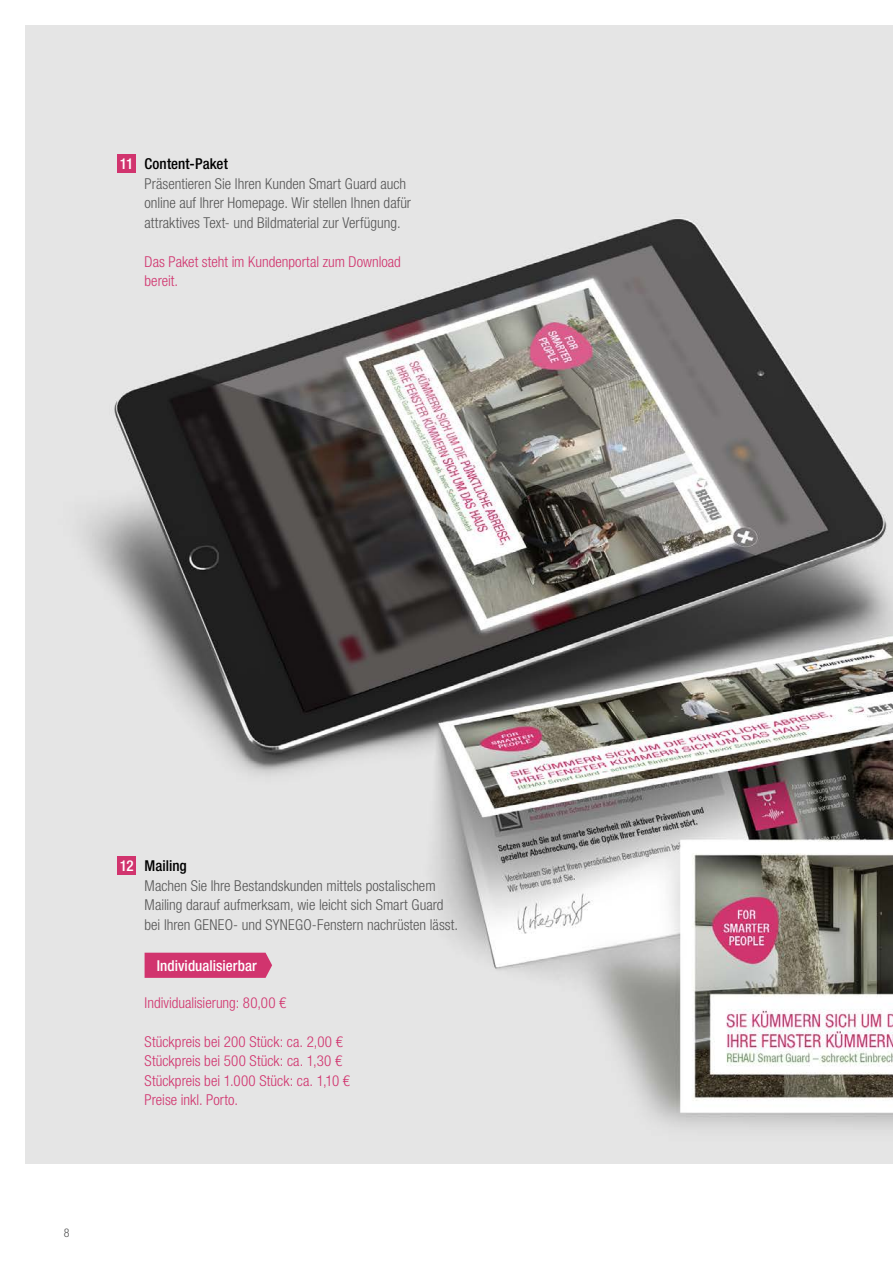
<style>
.page{position:relative;width:893px;height:1263px;background:#fff}
.page>*{position:absolute;margin:0;border:0;box-sizing:border-box;transform-origin:0 0}
.Bodytext{font:300 condensed 15px/19.5px "Helvetica Neue LTW1 G";color:#565656}
.Bodytext-2{font:300 condensed 15px/19.5px "Helvetica Neue LTW1 G";color:#d1346e}
.Bodytext_headline{font:500 condensed 15px "Helvetica Neue LTW1 G";letter-spacing:.005em;color:#000}
.Balken_Individualisi{font:500 condensed 15px "Helvetica Neue LTW1 G";letter-spacing:.005em;color:#fff}
.Bodytext_headline-2{font:500 condensed 15px "Helvetica Neue LTW1 G";color:#fff}
.t1{font:300 condensed 12px "Helvetica Neue LTW1 G";color:#565656}
</style>
<div class="page">
<img style="left:26px;top:26px;width:867px;height:1138px">
<div style="left:145px;top:953px;width:127px;height:25px;background:#d1346e"></div>
<div style="left:118px;top:154px;width:18px;height:19px;background:#d1346e"></div>
<div style="left:118px;top:856px;width:18px;height:18px;background:#d1346e"></div>
<p class="Bodytext_headline-2" style="left:120px;top:155px;width:15px">11</p>
<p class="Bodytext_headline" style="left:145px;top:155px;width:85px">Content-Paket</p>
<p class="Bodytext" style="left:145px;top:174px;width:268px">Präsentieren Sie Ihren Kunden Smart Guard auch online auf Ihrer Homepage. Wir stellen Ihnen dafür attraktives Text- und Bildmaterial zur Verfügung.</p>
<p class="Bodytext-2" style="left:145px;top:252px;width:258px">Das Paket steht im Kundenportal zum Download bereit.</p>
<p class="t1" style="left:64px;top:1226px;width:7px">8</p>
<p class="Bodytext_headline-2" style="left:120px;top:857px;width:15px">12</p>
<p class="Bodytext_headline" style="left:145px;top:857px;width:44px">Mailing</p>
<p class="Bodytext" style="left:145px;top:876px;width:315px">Machen Sie Ihre Bestandskunden mittels postalischem<br>Mailing darauf aufmerksam, wie leicht sich Smart Guard bei Ihren GENEO- und SYNEGO-Fenstern nachrüsten lässt.</p>
<p class="Balken_Individualisi" style="left:157px;top:956px;width:102px">Individualisierbar</p>
<p class="Bodytext-2" style="left:145px;top:993px;width:143px">Individualisierung: 80,00 €</p>
<p class="Bodytext-2" style="left:145px;top:1032px;width:200px">Stückpreis bei 200 Stück: ca. 2,00 €</p>
<p class="Bodytext-2" style="left:145px;top:1051px;width:199px">Stückpreis bei 500 Stück: ca. 1,30 €</p>
<p class="Bodytext-2" style="left:145px;top:1071px;width:207px">Stückpreis bei 1.000 Stück: ca. 1,10 €</p>
<p class="Bodytext-2" style="left:145px;top:1090px;width:95px">Preise inkl. Porto.</p>
</div>
